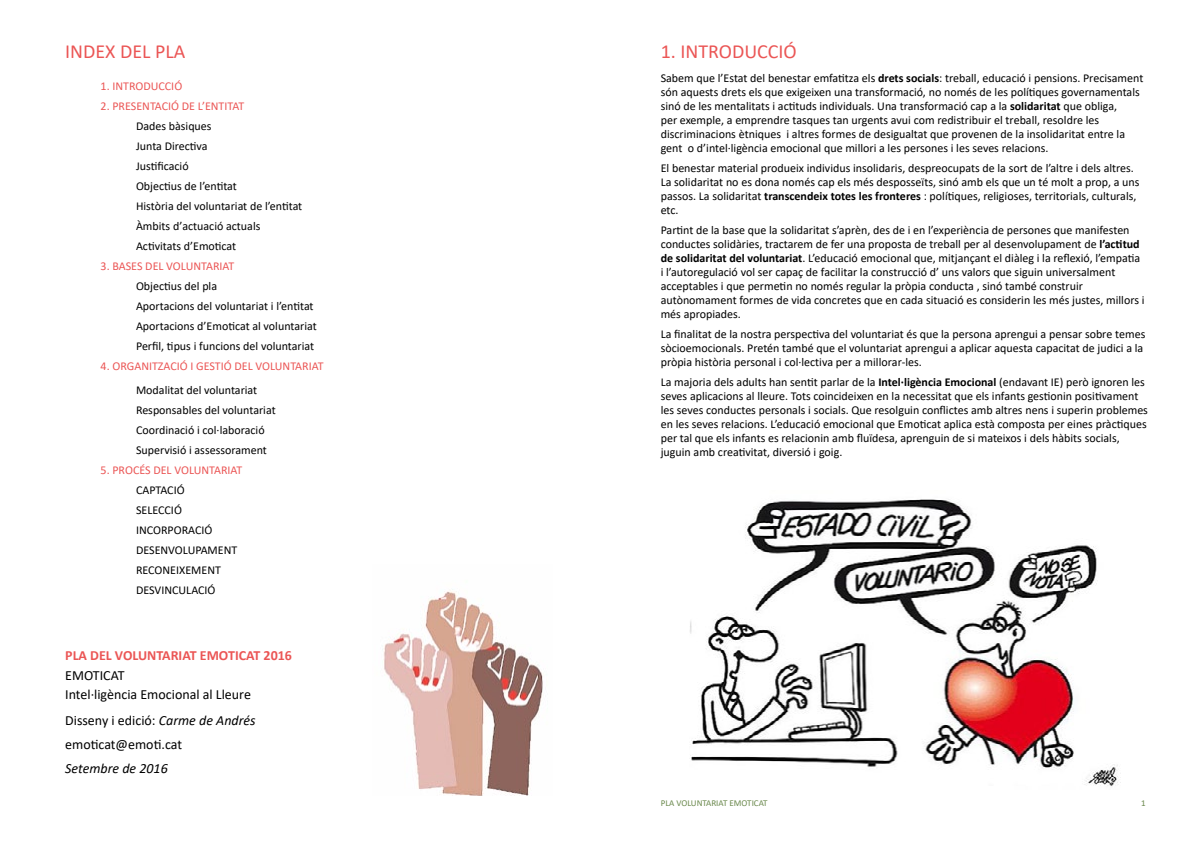
<style>
.page{position:relative;width:1191px;height:842px;background:#fff}
.page>*{position:absolute;margin:0;border:0;box-sizing:border-box;transform-origin:0 0}
.t1{font:20px "Calibri";color:#eb5655}
.t2{font:14px/19.7px "Calibri";color:#000}
.t3{font:700 14px "Calibri";color:#eb5655}
.t4{font:italic 14px "Calibri";color:#000}
.t5{font:12px/14px "Calibri";color:#000}
.t6{font:12px "Calibri";color:#eb5655}
.t7{font:9px "Calibri";color:#6b894d}
.s1{font-style:italic}
.s2{font-weight:700}
</style>
<div class="page">
<img style="left:690px;top:499px;width:428px;height:287px">
<img style="left:382px;top:589px;width:161px;height:206px">
<h1 class="t1" style="left:65px;top:37px;width:122px">INDEX DEL PLA</h1>
<p class="t6" style="left:101px;top:78px;width:83px">1. INTRODUCCIÓ</p>
<p class="t6" style="left:101px;top:98px;width:145px">2. PRESENTACIÓ DE L’ENTITAT</p>
<p class="t5" style="left:136px;top:116px;width:168px;line-height:20px">Dades bàsiques<br>Junta Directiva<br>Justificació<br>Objectius de l’entitat<br>Història del voluntariat de l’entitat<br>Àmbits d’actuació actuals<br>Activitats d’Emoticat</p>
<p class="t6" style="left:101px;top:258px;width:135px">3. BASES DEL VOLUNTARIAT</p>
<p class="t5" style="left:136px;top:276px;width:182px;line-height:20px">Objectius del pla<br>Aportacions del voluntariat i l’entitat Aportacions d’Emoticat al voluntariat Perfil, tipus i funcions del voluntariat</p>
<p class="t6" style="left:101px;top:358px;width:224px">4. ORGANITZACIÓ I GESTIÓ DEL VOLUNTARIAT</p>
<p class="t5" style="left:136px;top:380px;width:141px;line-height:20px">Modalitat del voluntariat<br>Responsables del voluntariat<br>Coordinació i col·laboració<br>Supervisió i assessorament</p>
<p class="t6" style="left:101px;top:462px;width:143px">5. PROCÉS DEL VOLUNTARIAT</p>
<p class="t5" style="left:136px;top:480px;width:103px;line-height:20px">CAPTACIÓ<br>SELECCIÓ<br>INCORPORACIÓ<br>DESENVOLUPAMENT<br>RECONEIXEMENT<br>DESVINCULACIÓ</p>
<p class="t3" style="left:65px;top:645px;width:228px">PLA DEL VOLUNTARIAT EMOTICAT 2016</p>
<p class="t2" style="left:65px;top:665px;width:187px">EMOTICAT<br>Intel·ligència Emocional al Lleure</p>
<p class="t2" style="left:65px;top:708px;width:192px;line-height:24px">Disseny i edició: <span class="s1">Carme de Andrés </span>emoticat@emoti.cat</p>
<p class="t4" style="left:65px;top:758px;width:104px">Setembre de 2016</p>
<h1 class="t1" style="left:660px;top:37px;width:138px">1. INTRODUCCIÓ</h1>
<p class="t5" style="left:660px;top:70px;width:484px">Sabem que l’Estat del benestar emfatitza els <span class="s2">drets socials</span>: treball, educació i pensions. Precisament són aquests drets els que exigeixen una transformació, no només de les polítiques governamentals sinó de les mentalitats i actituds individuals. Una transformació cap a la <span class="s2">solidaritat</span> que obliga,<br>per exemple, a emprendre tasques tan urgents avui com redistribuir el treball, resoldre les discriminacions ètniques i altres formes de desigualtat que provenen de la insolidaritat entre la gent o d’intel·ligència emocional que millori a les persones i les seves relacions.</p>
<p class="t5" style="left:660px;top:160px;width:480px">El benestar material produeix individus insolidaris, despreocupats de la sort de l’altre i dels altres.<br>La solidaritat no es dona només cap els més desposseïts, sinó amb els que un té molt a prop, a uns passos. La solidaritat <span class="s2">transcendeix totes les fronteres</span> : polítiques, religioses, territorials, culturals, etc.</p>
<p class="t5" style="left:660px;top:222px;width:485px">Partint de la base que la solidaritat s’aprèn, des de i en l’experiència de persones que manifesten conductes solidàries, tractarem de fer una proposta de treball per al desenvolupament de <span class="s2">l’actitud de solidaritat del voluntariat</span>. L’educació emocional que, mitjançant el diàleg i la reflexió, l’empatia i l’autoregulació vol ser capaç de facilitar la construcció d’ uns valors que siguin universalment acceptables i que permetin no només regular la pròpia conducta , sinó també construir autònomament formes de vida concretes que en cada situació es considerin les més justes, millors i més apropiades.</p>
<p class="t5" style="left:660px;top:326px;width:486px">La finalitat de la nostra perspectiva del voluntariat és que la persona aprengui a pensar sobre temes sòcioemocionals. Pretén també que el voluntariat aprengui a aplicar aquesta capacitat de judici a la pròpia història personal i col·lectiva per a millorar-les.</p>
<p class="t5" style="left:660px;top:374px;width:489px">La majoria dels adults han sentit parlar de la <span class="s2">Intel·ligència Emocional</span> (endavant IE) però ignoren les seves aplicacions al lleure. Tots coincideixen en la necessitat que els infants gestionin positivament les seves conductes personals i socials. Que resolguin conflictes amb altres nens i superin problemes en les seves relacions. L’educació emocional que Emoticat aplica està composta per eines pràctiques per tal que els infants es relacionin amb fluïdesa, aprenguin de si mateixos i dels hàbits socials, juguin amb creativitat, diversió i goig.</p>
<p class="t7" style="left:660px;top:797px;width:108px">PLA VOLUNTARIAT EMOTICAT</p>
<p class="t7" style="left:1141px;top:797px;width:6px">1</p>
</div>
